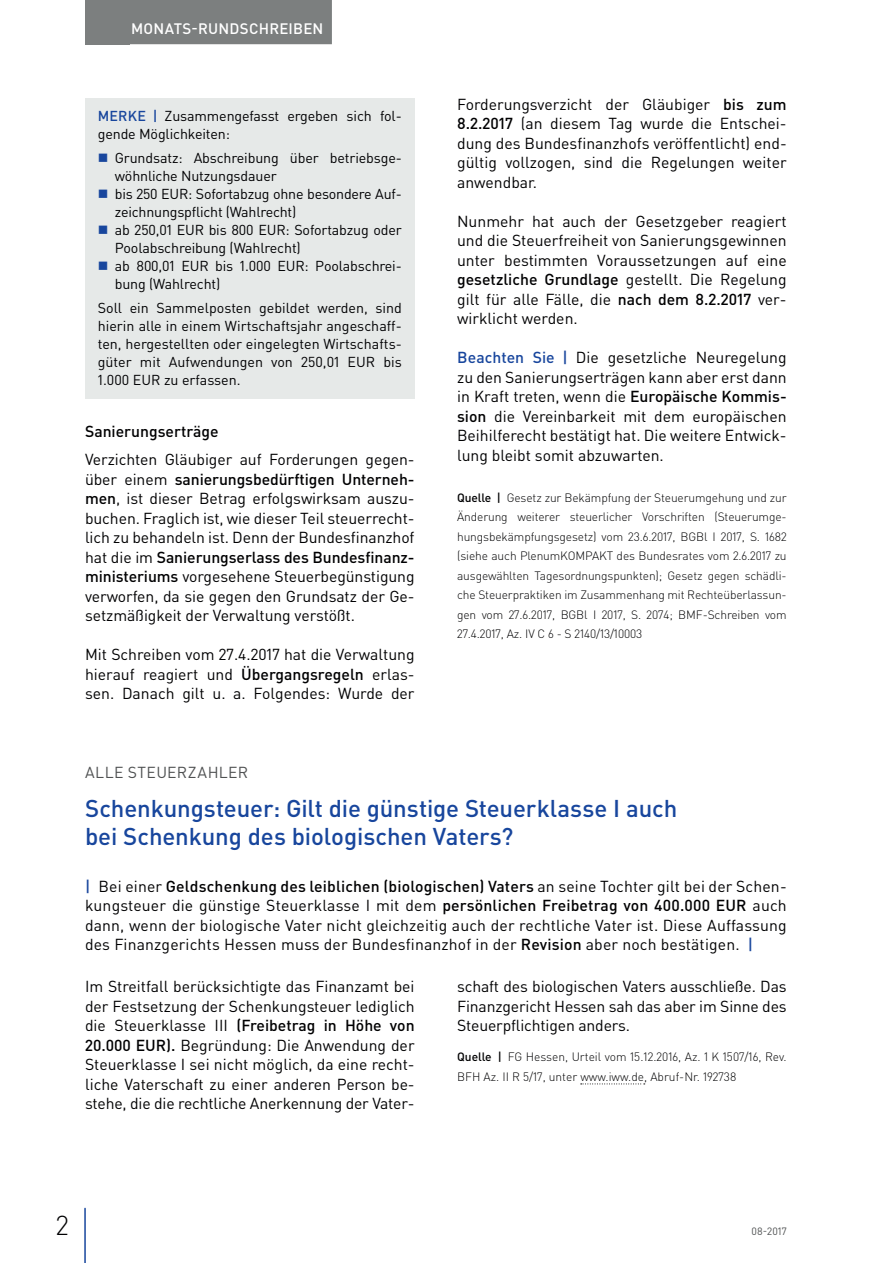
<style>
.page{position:relative;width:893px;height:1263px;background:#fff}
.page>*{position:absolute;margin:0;border:0;box-sizing:border-box;transform-origin:0 0}
.t1{font:300 27px "DIN Pro";color:#000002}
.t2{font:500 24px/28.5px "DIN Pro";letter-spacing:-.005em;color:#18469d}
.t3{font:15.75px/19.5px "DIN Pro";color:#000002;text-align:justify}
.t4{font:500 15.75px "DIN Pro";color:#000002}
.t5{font:15.75px "DIN Pro";letter-spacing:.025em;color:#4f5152}
.t6{font:500 15px "DIN Pro";letter-spacing:.015em;color:#fff}
.t7{font:14.25px/18px "DIN Pro";letter-spacing:-.01em;color:#000002}
.t8{font:300 12px/19.5px "DIN Pro";letter-spacing:-.005em;color:#000002;text-align:justify}
.t9{font:10.5px "DIN Pro";color:#4f5152}
.s1{font-weight:500;color:#18469d}
.s2{font-weight:500}
</style>
<div class="page">
<div style="left:85px;top:0;width:45px;height:44px;background:#7c7f7f"></div>
<hr style="left:84px;top:1208px;width:2px;height:55px;background:#18469d">
<div style="left:122px;top:0;width:210px;height:44px;background:#7c7f7f"></div>
<div style="left:85px;top:98px;width:330px;height:300px;background:#e6e9e8"></div>
<svg style="left:581px;top:1083px;width:64px;height:1px"></svg>
<p class="t6" style="left:131px;top:18px;width:194px">MONATS-RUNDSCHREIBEN</p>
<p class="t7" style="left:98px;top:107px;width:305px"><span class="s1">MERKE |</span> Zusammengefasst ergeben sich fol&shy;gende Möglichkeiten:</p>
<p class="t7" style="left:115px;top:149px;width:289px">Grundsatz: Abschreibung über betriebsge&shy;wöhnliche Nutzungsdauer<br>bis 250 EUR: Sofortabzug ohne besondere Auf&shy;zeichnungspflicht (Wahlrecht)<br>ab 250,01 EUR bis 800 EUR: Sofortabzug oder Poolabschreibung (Wahlrecht)<br>ab 800,01 EUR bis 1.000 EUR: Poolabschrei&shy;bung (Wahlrecht)</p>
<p class="t7" style="left:98px;top:299px;width:306px;text-align:justify">Soll ein Sammelposten gebildet werden, sind hierin alle in einem Wirtschaftsjahr angeschaff&shy;ten, hergestellten oder eingelegten Wirtschafts&shy;güter mit Aufwendungen von 250,01 EUR bis 1.000 EUR zu erfassen.</p>
<p class="t4" style="left:85px;top:420px;width:135px">Sanierungserträge</p>
<p class="t3" style="left:85px;top:449px;width:331px">Verzichten Gläubiger auf Forderungen gegen&shy;über einem <span class="s2">sanierungsbedürftigen Unterneh&shy;men</span>, ist dieser Betrag erfolgswirksam auszu&shy;buchen. Fraglich ist, wie dieser Teil steuerrecht&shy;lich zu behandeln ist. Denn der Bundesfinanzhof hat die im <span class="s2">Sanierungserlass des Bundesfinanz&shy;ministeriums</span> vorgesehene Steuerbegünstigung verworfen, da sie gegen den Grundsatz der Ge&shy;setzmäßigkeit der Verwaltung verstößt.</p>
<p class="t3" style="left:85px;top:644px;width:331px">Mit Schreiben vom 27.4.2017 hat die Verwaltung hierauf reagiert und <span class="s2">Übergangsregeln</span> erlas&shy;sen. Danach gilt u. a. Folgendes: Wurde der</p>
<p class="t3" style="left:457px;top:94px;width:331px">Forderungsverzicht der Gläubiger <span class="s2">bis zum 8.2.2017</span> (an diesem Tag wurde die Entschei&shy;dung des Bundesfinanzhofs veröffentlicht) end&shy;gültig vollzogen, sind die Regelungen weiter anwendbar.</p>
<p class="t3" style="left:457px;top:211px;width:331px">Nunmehr hat auch der Gesetzgeber reagiert und die Steuerfreiheit von Sanierungsgewinnen unter bestimmten Voraussetzungen auf eine <span class="s2">gesetzliche Grundlage</span> gestellt. Die Regelung gilt für alle Fälle, die <span class="s2">nach dem 8.2.2017</span> ver&shy;wirklicht werden.</p>
<p class="t3" style="left:457px;top:347px;width:331px"><span class="s1">Beachten Sie |</span> Die gesetzliche Neuregelung zu den Sanierungserträgen kann aber erst dann in Kraft treten, wenn die <span class="s2">Europäische Kommis&shy;sion</span> die Vereinbarkeit mit dem europäischen Beihilferecht bestätigt hat. Die weitere Entwick&shy;lung bleibt somit abzuwarten.</p>
<p class="t8" style="left:457px;top:487px;width:331px"><span class="s2">Quelle |</span> Gesetz zur Bekämpfung der Steuerumgehung und zur Änderung weiterer steuerlicher Vorschriften (Steuerumge&shy;hungsbekämpfungsgesetz) vom 23.6.2017, BGBl I 2017, S. 1682 (siehe auch PlenumKOMPAKT des Bundesrates vom 2.6.2017 zu ausgewählten Tagesordnungspunkten); Gesetz gegen schädli&shy;che Steuerpraktiken im Zusammenhang mit Rechteüberlassun&shy;gen vom 27.6.2017, BGBl I 2017, S. 2074; BMF-Schreiben vom 27.4.2017, Az. IV C 6 - S 2140/13/10003</p>
<p class="t5" style="left:85px;top:761px;width:165px">ALLE STEUERZAHLER</p>
<h2 class="t2" style="left:85px;top:793px;width:594px">Schenkungsteuer: Gilt die günstige Steuerklasse I auch bei Schenkung des biologischen Vaters?</h2>
<p class="t3" style="left:85px;top:876px;width:703px"><span class="s1">|</span> Bei einer <span class="s2">Geldschenkung des leiblichen (biologischen) Vaters</span> an seine Tochter gilt bei der Schen&shy;kungsteuer die günstige Steuerklasse I mit dem <span class="s2">persönlichen Freibetrag von 400.000 EUR</span> auch dann, wenn der biologische Vater nicht gleichzeitig auch der rechtliche Vater ist. Diese Auffassung des Finanzgerichts Hessen muss der Bundesfinanzhof in der <span class="s2">Revision</span> aber noch bestätigen. <span class="s1">|</span></p>
<p class="t3" style="left:85px;top:976px;width:331px">Im Streitfall berücksichtigte das Finanzamt bei der Festsetzung der Schenkungsteuer lediglich die Steuerklasse III <span class="s2">(Freibetrag in Höhe von 20.000 EUR).</span> Begründung: Die Anwendung der Steuerklasse I sei nicht möglich, da eine recht&shy;liche Vaterschaft zu einer anderen Person be&shy;stehe, die die rechtliche Anerkennung der Vater-</p>
<p class="t3" style="left:457px;top:976px;width:331px">schaft des biologischen Vaters ausschließe. Das Finanzgericht Hessen sah das aber im Sinne des Steuerpflichtigen anders.</p>
<p class="t8" style="left:457px;top:1047px;width:331px"><span class="s2">Quelle |</span> FG Hessen, Urteil vom 15.12.2016, Az. 1 K 1507/16, Rev.<br>BFH Az. II R 5/17, unter www.iww.de, Abruf-Nr. 192738</p>
<h1 class="t1" style="left:56px;top:1207px;width:14px">2</h1>
<p class="t9" style="left:752px;top:1224px;width:37px">08-2017</p>
</div>
